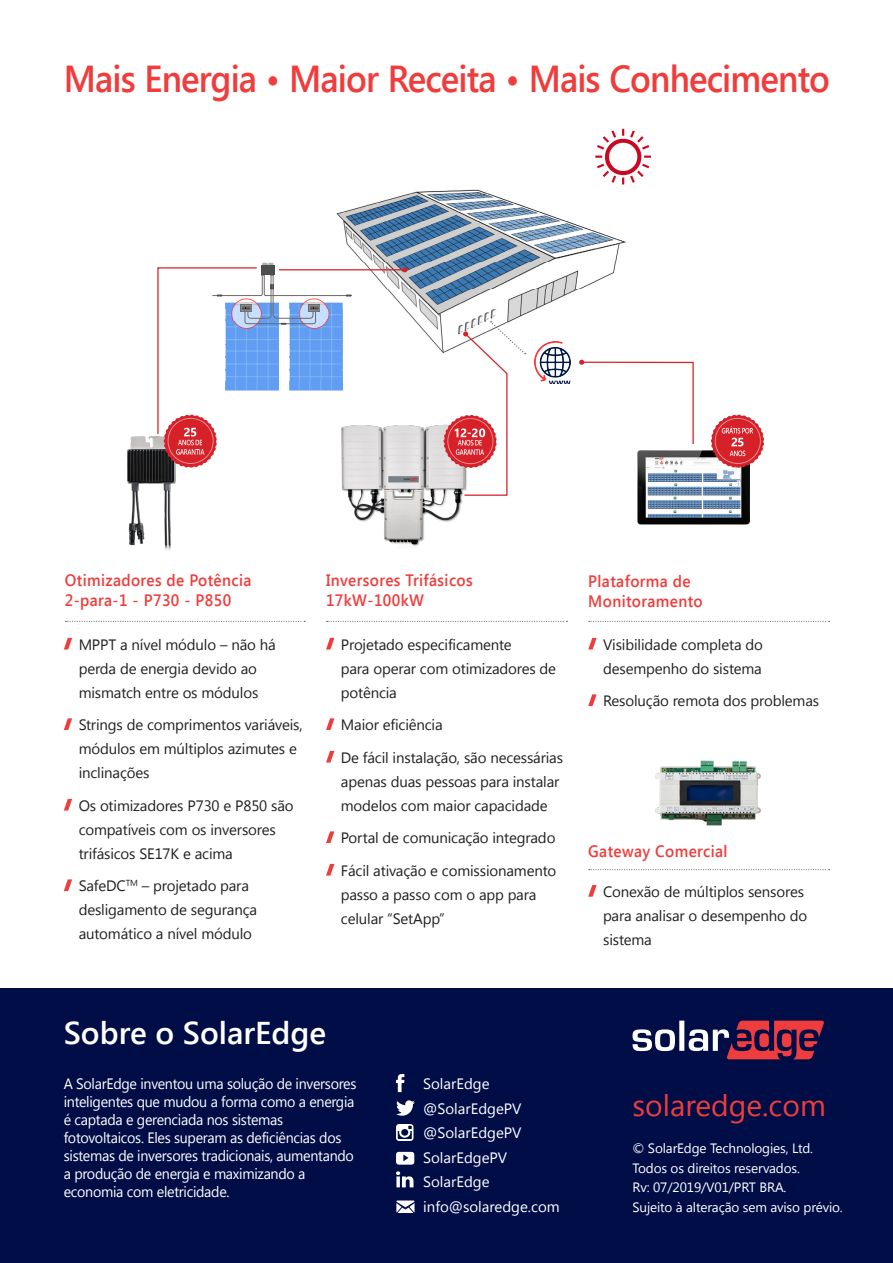
<style>
.page{position:relative;width:893px;height:1263px;background:#fff}
.page>*{position:absolute;margin:0;border:0;box-sizing:border-box;transform-origin:0 0}
.t1{font:600 37.5px "Segoe UI";letter-spacing:-.025em;color:#ee3d3c;scale:.93 1}
.t2{font:600 31.5px "Segoe UI";color:#fff}
.t3{font:30px "Segoe UI";color:#ee3d3c}
.Subtitle_red_new{font:600 16.5px "Segoe UI";letter-spacing:.025em;color:#ee3d3c;scale:.93 1}
.Body_N{font:15px/24px "Segoe UI";letter-spacing:-.01em;color:#231f20}
.Body{font:15px/18px "Segoe UI";letter-spacing:-.02em;color:#fff;scale:.95 1}
.Body-2{font:15px "Segoe UI";color:#fff}
.Body-3{font:13.5px "Segoe UI";letter-spacing:-.01em;color:#fff}
</style>
<div class="page">
<div style="left:0;top:989px;width:893px;height:274px;background:#000d46"></div>
<svg style="left:64px;top:638px;width:8px;height:11px"></svg>
<svg style="left:64px;top:718px;width:8px;height:12px"></svg>
<svg style="left:64px;top:799px;width:8px;height:11px"></svg>
<svg style="left:64px;top:879px;width:8px;height:12px"></svg>
<svg style="left:588px;top:638px;width:9px;height:11px"></svg>
<svg style="left:588px;top:694px;width:9px;height:12px"></svg>
<svg style="left:326px;top:638px;width:8px;height:11px"></svg>
<svg style="left:326px;top:718px;width:8px;height:12px"></svg>
<svg style="left:326px;top:751px;width:8px;height:11px"></svg>
<svg style="left:326px;top:831px;width:8px;height:12px"></svg>
<svg style="left:326px;top:864px;width:8px;height:11px"></svg>
<svg style="left:589px;top:621px;width:241px;height:1px"></svg>
<svg style="left:327px;top:621px;width:240px;height:1px"></svg>
<svg style="left:65px;top:621px;width:240px;height:1px"></svg>
<svg style="left:588px;top:885px;width:9px;height:12px"></svg>
<svg style="left:589px;top:869px;width:241px;height:1px"></svg>
<img style="left:655px;top:760px;width:106px;height:66px">
<img style="left:638px;top:496px;width:111px;height:28px">
<img style="left:348px;top:496px;width:115px;height:50px">
<img style="left:127px;top:436px;width:44px;height:115px">
<svg style="left:632px;top:1020px;width:192px;height:39px"></svg>
<svg style="left:396px;top:1124px;width:17px;height:17px"></svg>
<svg style="left:396px;top:1171px;width:17px;height:16px"></svg>
<svg style="left:396px;top:1074px;width:8px;height:18px"></svg>
<svg style="left:396px;top:1100px;width:19px;height:16px"></svg>
<svg style="left:396px;top:1152px;width:18px;height:13px"></svg>
<svg style="left:396px;top:1200px;width:19px;height:13px"></svg>
<svg style="left:157px;top:128px;width:607px;height:368px"></svg>
<p class="t1" style="left:64px;top:52px;width:825px">Mais Energia • Maior Receita • Mais Conhecimento</p>
<p class="Subtitle_red_new" style="left:65px;top:569px;width:202px">Otimizadores de Potência</p>
<p class="Subtitle_red_new" style="left:65px;top:588px;width:180px">2-para-1 - P730 - P850</p>
<p class="Body_N" style="left:79px;top:631px;width:199px">MPPT a nível módulo – não há perda de energia devido ao mismatch entre os módulos</p>
<p class="Body_N" style="left:79px;top:712px;width:226px">Strings de comprimentos variáveis, módulos em múltiplos azimutes e inclinações</p>
<p class="Body_N" style="left:79px;top:792px;width:216px">Os otimizadores P730 e P850 são compatíveis com os inversores trifásicos SE17K e acima</p>
<p class="Body_N" style="left:79px;top:873px;width:180px">SafeDC<sup>TM</sup> – projetado para desligamento de segurança automático a nível módulo</p>
<p class="Subtitle_red_new" style="left:326px;top:569px;width:159px">Inversores Trifásicos</p>
<p class="Subtitle_red_new" style="left:326px;top:588px;width:107px">17kW-100kW</p>
<p class="Body_N" style="left:341px;top:631px;width:217px">Projetado especificamente<br>para operar com otimizadores de potência</p>
<p class="Body_N" style="left:341px;top:712px;width:103px">Maior eficiência</p>
<p class="Body_N" style="left:341px;top:744px;width:224px">De fácil instalação, são necessárias apenas duas pessoas para instalar modelos com maior capacidade</p>
<p class="Body_N" style="left:341px;top:825px;width:216px">Portal de comunicação integrado</p>
<p class="Body_N" style="left:341px;top:857px;width:217px">Fácil ativação e comissionamento passo a passo com o app para celular “SetApp”</p>
<p class="Subtitle_red_new" style="left:588px;top:569px;width:112px">Plataforma de</p>
<p class="Subtitle_red_new" style="left:588px;top:589px;width:125px">Monitoramento</p>
<p class="Body_N" style="left:603px;top:631px;width:161px">Visibilidade completa do desempenho do sistema</p>
<p class="Body_N" style="left:603px;top:688px;width:218px">Resolução remota dos problemas</p>
<p class="Subtitle_red_new" style="left:588px;top:840px;width:151px">Gateway Comercial</p>
<p class="Body_N" style="left:603px;top:879px;width:206px">Conexão de múltiplos sensores para analisar o desempenho do sistema</p>
<p class="t2" style="left:64px;top:1010px;width:264px">Sobre o SolarEdge</p>
<p class="Body" style="left:64px;top:1074px;width:310px">A SolarEdge inventou uma solução de inversores inteligentes que mudou a forma como a energia é captada e gerenciada nos sistemas fotovoltaicos. Eles superam as deficiências dos sistemas de inversores tradicionais, aumentando a produção de energia e maximizando a economia com eletricidade.</p>
<p class="Body-2" style="left:423px;top:1073px;width:68px">SolarEdge</p>
<p class="Body-2" style="left:423px;top:1098px;width:100px">@SolarEdgePV</p>
<p class="Body-2" style="left:423px;top:1122px;width:100px">@SolarEdgePV</p>
<p class="Body-2" style="left:423px;top:1147px;width:86px">SolarEdgePV</p>
<p class="Body-2" style="left:423px;top:1171px;width:68px">SolarEdge</p>
<p class="Body-2" style="left:423px;top:1196px;width:138px">info@solaredge.com</p>
<p class="t3" style="left:632px;top:1085px;width:195px">solaredge.com</p>
<p class="Body-3" style="left:632px;top:1139px;width:182px">© SolarEdge Technologies, Ltd.</p>
<p class="Body-3" style="left:632px;top:1159px;width:169px">Todos os direitos reservados.</p>
<p class="Body-3" style="left:632px;top:1178px;width:155px">Rv: 07/2019/V01/PRT BRA.</p>
<p class="Body-3" style="left:632px;top:1198px;width:212px">Sujeito à alteração sem aviso prévio.</p>
</div>
